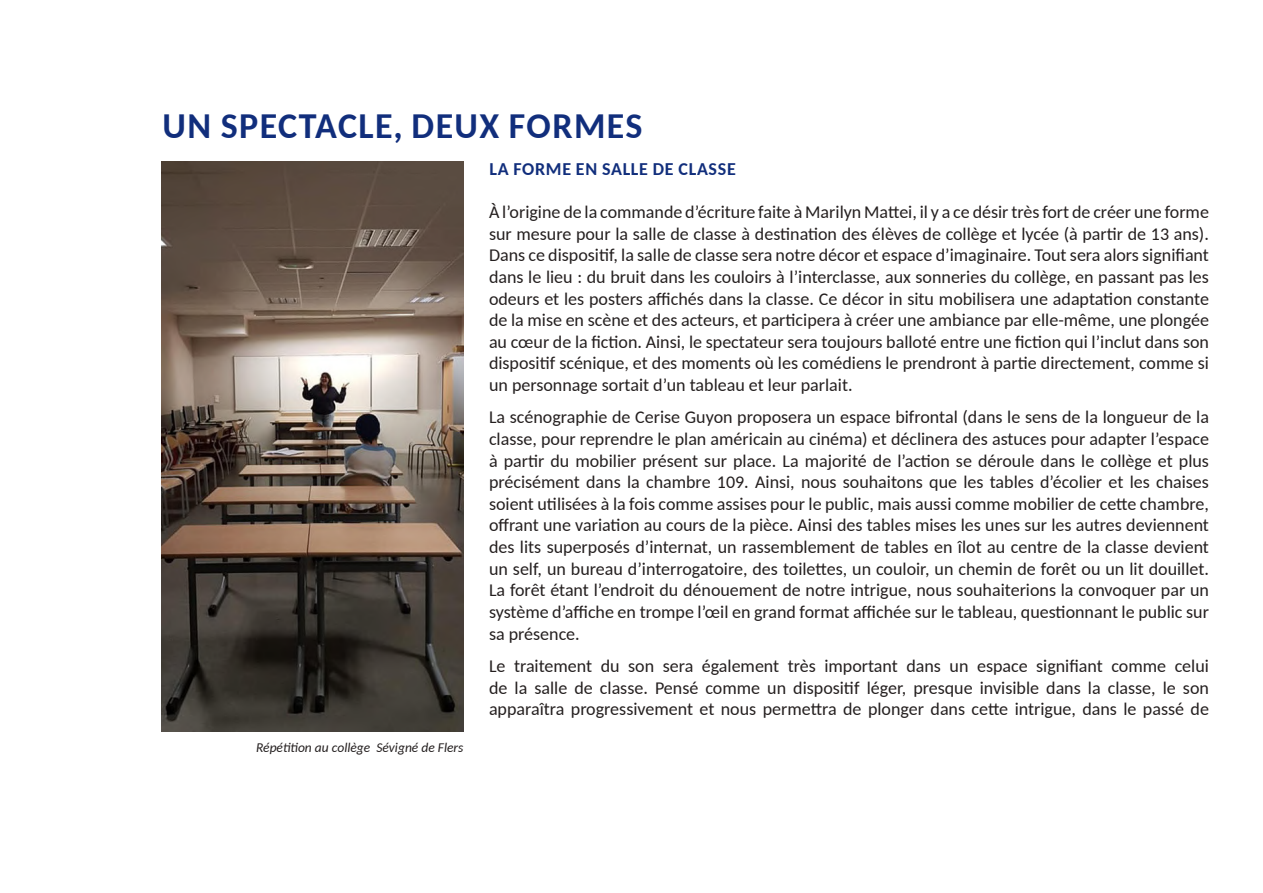
<style>
.page{position:relative;width:1263px;height:893px;background:#fff}
.page>*{position:absolute;margin:0;border:0;box-sizing:border-box;transform-origin:0 0}
.t1{font:700 36px "Carlito";letter-spacing:.04em;color:#112e7c}
.t2{font:18px/21.6px "Carlito";color:#241f1f;text-align:justify}
.t3{font:700 18px "Carlito";letter-spacing:.04em;color:#112e7c}
.t4{font:italic 13.5px "Carlito";color:#241f1f}
</style>
<div class="page">
<img style="left:162px;top:162px;width:301px;height:569px">
<h1 class="t1" style="left:163px;top:101px;width:481px">UN SPECTACLE, DEUX FORMES</h1>
<p class="t4" style="left:256px;top:738px;width:209px">Répétition au collège Sévigné de Flers</p>
<p class="t3" style="left:489px;top:157px;width:248px">LA FORME EN SALLE DE CLASSE</p>
<p class="t2" style="left:489px;top:201px;width:721px">À l’origine de la commande d’écriture faite à Marilyn Mattei, il y a ce désir très fort de créer une forme sur mesure pour la salle de classe à destination des élèves de collège et lycée (à partir de 13 ans).<br>Dans ce dispositif, la salle de classe sera notre décor et espace d’imaginaire. Tout sera alors signifiant dans le lieu : du bruit dans les couloirs à l’interclasse, aux sonneries du collège, en passant pas les odeurs et les posters affichés dans la classe. Ce décor in situ mobilisera une adaptation constante de la mise en scène et des acteurs, et participera à créer une ambiance par elle-même, une plongée au cœur de la fiction. Ainsi, le spectateur sera toujours balloté entre une fiction qui l’inclut dans son dispositif scénique, et des moments où les comédiens le prendront à partie directement, comme si un personnage sortait d’un tableau et leur parlait.</p>
<p class="t2" style="left:489px;top:406px;width:721px">La scénographie de Cerise Guyon proposera un espace bifrontal (dans le sens de la longueur de la classe, pour reprendre le plan américain au cinéma) et déclinera des astuces pour adapter l’espace à partir du mobilier présent sur place. La majorité de l’action se déroule dans le collège et plus précisément dans la chambre 109. Ainsi, nous souhaitons que les tables d’écolier et les chaises soient utilisées à la fois comme assises pour le public, mais aussi comme mobilier de cette chambre, offrant une variation au cours de la pièce. Ainsi des tables mises les unes sur les autres deviennent des lits superposés d’internat, un rassemblement de tables en îlot au centre de la classe devient un self, un bureau d’interrogatoire, des toilettes, un couloir, un chemin de forêt ou un lit douillet.<br>La forêt étant l’endroit du dénouement de notre intrigue, nous souhaiterions la convoquer par un système d’affiche en trompe l’œil en grand format affichée sur le tableau, questionnant le public sur sa présence.</p>
<p class="t2" style="left:489px;top:654px;width:721px">Le traitement du son sera également très important dans un espace signifiant comme celui de la salle de classe. Pensé comme un dispositif léger, presque invisible dans la classe, le son apparaîtra progressivement et nous permettra de plonger dans cette intrigue, dans le passé de</p>
</div>
